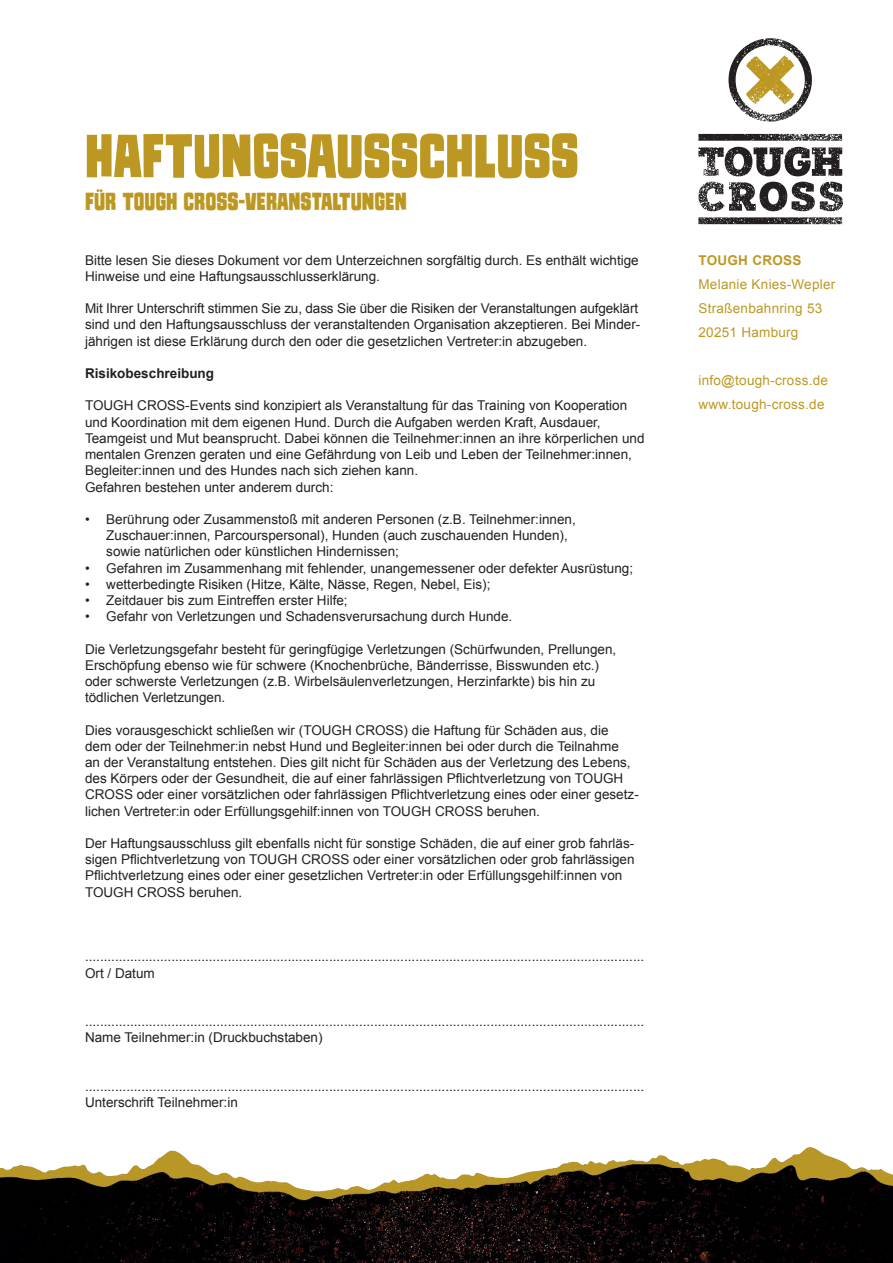
<style>
.page{position:relative;width:893px;height:1263px;background:#fff}
.page>*{position:absolute;margin:0;border:0;box-sizing:border-box;transform-origin:0 0}
.t1{font:67.5px "Tremendous Loose";color:#bc9822}
.t2{font:27px "Tremendous Loose";color:#bc9822}
.t3{font:13.5px/16.2px "Arial";color:#231f20}
.t4{font:13.5px/24px "Arial";letter-spacing:.02em;color:#bc9822}
.t5{font:700 13.5px "Arial";color:#231f20}
.t6{font:700 13.5px "Arial";letter-spacing:.02em;color:#bc9822}
</style>
<div class="page">
<svg style="left:698px;top:147px;width:145px;height:64px"></svg>
<svg style="left:698px;top:134px;width:144px;height:7px"></svg>
<svg style="left:698px;top:217px;width:144px;height:7px"></svg>
<svg style="left:728px;top:38px;width:84px;height:84px"></svg>
<img style="left:0;top:1147px;width:893px;height:116px">
<h1 class="t1" style="left:85px;top:122px;width:495px">HAFTUNGSAUSSCHLUSS</h1>
<h2 class="t2" style="left:85px;top:188px;width:323px">FÜR TOUGH CROSS-VERANSTALTUNGEN</h2>
<p class="t3" style="left:85px;top:252px;width:555px">Bitte lesen Sie dieses Dokument vor dem Unterzeichnen sorgfältig durch. Es enthält wichtige<br>Hinweise und eine Haftungsausschlusserklärung.</p>
<p class="t3" style="left:85px;top:301px;width:557px">Mit Ihrer Unterschrift stimmen Sie zu, dass Sie über die Risiken der Veranstaltungen aufgeklärt sind und den Haftungsausschluss der veranstaltenden Organisation akzeptieren. Bei Minder&shy;jährigen ist diese Erklärung durch den oder die gesetzlichen Vertreter:in abzugeben.</p>
<p class="t5" style="left:85px;top:364px;width:131px">Risikobeschreibung</p>
<p class="t3" style="left:85px;top:398px;width:561px">TOUGH CROSS-Events sind konzipiert als Veranstaltung für das Training von Kooperation und Koordination mit dem eigenen Hund. Durch die Aufgaben werden Kraft, Ausdauer, Teamgeist und Mut beansprucht. Dabei können die Teilnehmer:innen an ihre körperlichen und mentalen Grenzen geraten und eine Gefährdung von Leib und Leben der Teilnehmer:innen, Begleiter:innen und des Hundes nach sich ziehen kann.<br>Gefahren bestehen unter anderem durch:</p>
<p class="t3" style="left:106px;top:511px;width:471px;text-indent:-21px">• Berührung oder Zusammenstoß mit anderen Personen (z.B. Teilnehmer:innen,<br>Zuschauer:innen, Parcourspersonal), Hunden (auch zuschauenden Hunden), sowie natürlichen oder künstlichen Hindernissen;</p>
<p class="t3" style="left:85px;top:560px;width:550px">• Gefahren im Zusammenhang mit fehlender, unangemessener oder defekter Ausrüstung;</p>
<p class="t3" style="left:85px;top:576px;width:407px">• wetterbedingte Risiken (Hitze, Kälte, Nässe, Regen, Nebel, Eis);</p>
<p class="t3" style="left:85px;top:592px;width:264px">• Zeitdauer bis zum Eintreffen erster Hilfe;</p>
<p class="t3" style="left:85px;top:608px;width:429px">• Gefahr von Verletzungen und Schadensverursachung durch Hunde.</p>
<p class="t3" style="left:85px;top:641px;width:533px">Die Verletzungsgefahr besteht für geringfügige Verletzungen (Schürfwunden, Prellungen, Erschöpfung ebenso wie für schwere (Knochenbrüche, Bänderrisse, Bisswunden etc.) oder schwerste Verletzungen (z.B. Wirbelsäulenverletzungen, Herzinfarkte) bis hin zu tödlichen Verletzungen.</p>
<p class="t3" style="left:85px;top:722px;width:555px">Dies vorausgeschickt schließen wir (TOUGH CROSS) die Haftung für Schäden aus, die<br>dem oder der Teilnehmer:in nebst Hund und Begleiter:innen bei oder durch die Teilnahme<br>an der Veranstaltung entstehen. Dies gilt nicht für Schäden aus der Verletzung des Lebens, des Körpers oder der Gesundheit, die auf einer fahrlässigen Pflichtverletzung von TOUGH CROSS oder einer vorsätzlichen oder fahrlässigen Pflichtverletzung eines oder einer gesetz&shy;lichen Vertreter:in oder Erfüllungsgehilf:innen von TOUGH CROSS beruhen.</p>
<p class="t3" style="left:85px;top:835px;width:551px">Der Haftungsausschluss gilt ebenfalls nicht für sonstige Schäden, die auf einer grob fahrläs&shy;sigen Pflichtverletzung von TOUGH CROSS oder einer vorsätzlichen oder grob fahrlässigen Pflichtverletzung eines oder einer gesetzlichen Vertreter:in oder Erfüllungsgehilf:innen von TOUGH CROSS beruhen.</p>
<p class="t3" style="left:85px;top:949px;width:561px">.....................................................................................................................................................<br>Ort / Datum</p>
<p class="t3" style="left:85px;top:1013px;width:561px">.....................................................................................................................................................<br>Name Teilnehmer:in (Druckbuchstaben)</p>
<p class="t3" style="left:85px;top:1078px;width:561px">.....................................................................................................................................................<br>Unterschrift Teilnehmer:in</p>
<p class="t6" style="left:698px;top:251px;width:104px">TOUGH CROSS</p>
<p class="t4" style="left:698px;top:272px;width:138px">Melanie Knies-Wepler<br>Straßenbahnring 53<br>20251 Hamburg</p>
<p class="t4" style="left:698px;top:368px;width:131px">info@tough-cross.de www.tough-cross.de</p>
</div>
